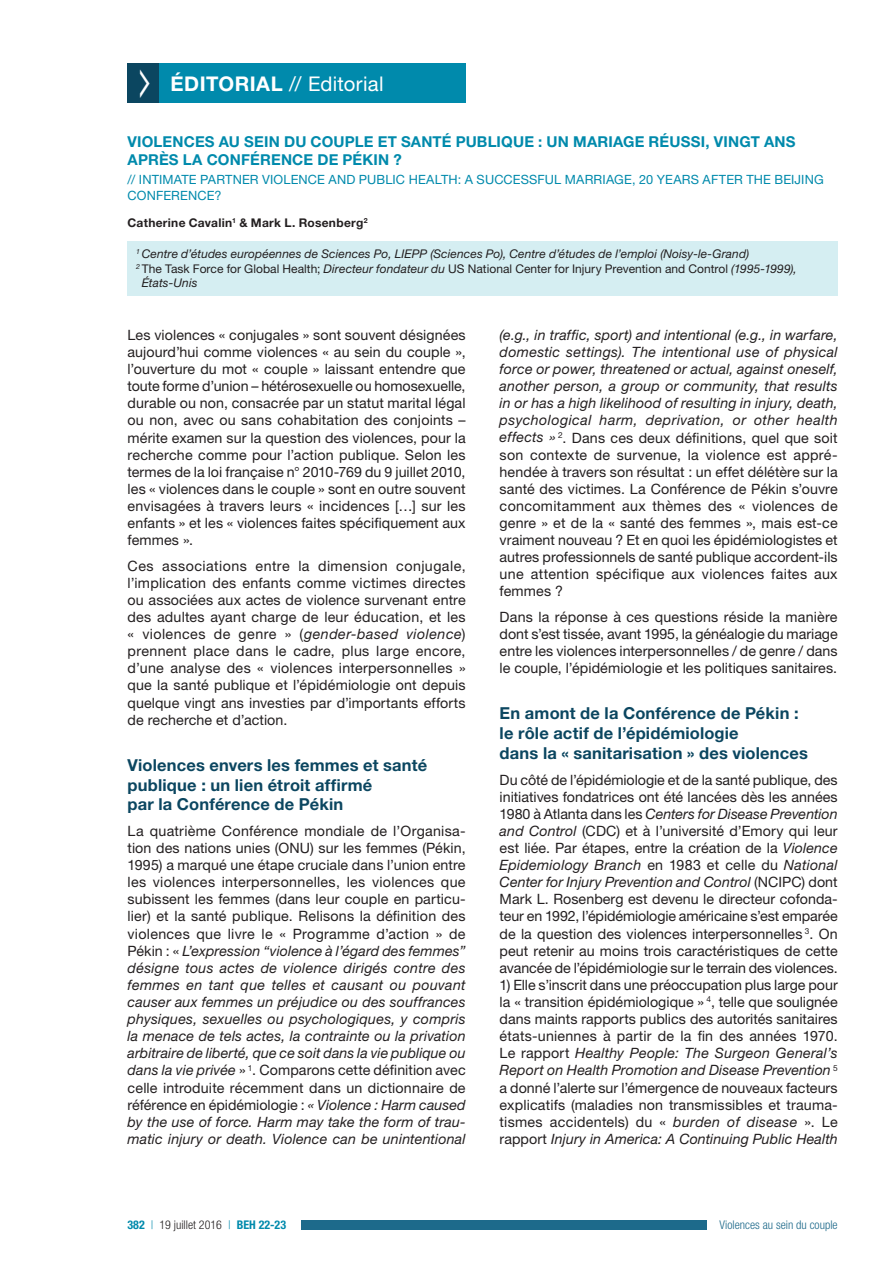
<style>
.page{position:relative;width:893px;height:1263px;background:#fff}
.page>*{position:absolute;margin:0;border:0;box-sizing:border-box;transform-origin:0 0}
.t1{font:20.25px "Helvetica Neue LT Std";letter-spacing:.015em;color:#fff}
.t2{font:700 16.5px/19.8px "Helvetica Neue LT Std";letter-spacing:.01em;color:#0b4660}
.t3{font:700 15px/18px "Helvetica Neue LT Std";letter-spacing:.01em;color:#008aac}
.t4{font:14.25px/17.1px "Helvetica Neue LT Std";letter-spacing:.005em;color:#231f20;text-align:justify}
.t5{font:italic 14.25px/17.1px "Helvetica Neue LT Std";letter-spacing:.01em;color:#231f20;text-align:justify}
.t6{font:12.75px/15.3px "Helvetica Neue LT Std";letter-spacing:.01em;color:#008aac}
.t7{font:italic 12px "Helvetica Neue LT Std";letter-spacing:.005em;color:#231f20}
.t8{font:12px "Helvetica Neue LT Std";color:#231f20}
.t9{font:700 12px "Helvetica Neue LT Std";letter-spacing:.025em;color:#231f20}
.t10{font:300 condensed 12px "Helvetica Neue LT Std";color:#231f20}
.t11{font:300 condensed 12px "Helvetica Neue LT Std";color:#1c6889}
.s1{font-weight:700}
.s2{font-style:italic}
.s3{font-style:normal}
.s4{font-weight:700;color:#008aac}
.s5{color:#008aac}
</style>
<div class="page">
<div style="left:290px;top:1220px;width:417px;height:10px;background:#1d6a8b"></div>
<div style="left:288px;top:1219px;width:12px;height:12px;background:#fff"></div>
<div style="left:128px;top:64px;width:34px;height:39px;background:#0b4660"></div>
<div style="left:159px;top:64px;width:307px;height:39px;background:#008aac"></div>
<div style="left:128px;top:241px;width:710px;height:55px;background:#d5eef2"></div>
<h1 class="t1" style="left:171px;top:71px;width:215px"><span class="s1">ÉDITORIAL</span> // Editorial</h1>
<p class="t3" style="left:128px;top:132px;width:669px">VIOLENCES AU SEIN DU COUPLE ET SANTÉ PUBLIQUE : UN MARIAGE RÉUSSI, VINGT ANS<br>APRÈS LA CONFÉRENCE DE PÉKIN ?</p>
<p class="t6" style="left:128px;top:172px;width:698px">// INTIMATE PARTNER VIOLENCE AND PUBLIC HEALTH: A SUCCESSFUL MARRIAGE, 20 YEARS AFTER THE BEIJING<br>CONFERENCE?</p>
<p class="t9" style="left:128px;top:215px;width:242px">Catherine Cavalin<sup>1</sup> &amp; Mark L. Rosenberg<sup>2</sup></p>
<p class="t7" style="left:136px;top:247px;width:615px"><sup>1</sup> Centre d’études européennes de Sciences Po, LIEPP (Sciences Po), Centre d’études de l’emploi (Noisy-le-Grand)</p>
<p class="t8" style="left:136px;top:261px;width:662px"><sup>2</sup> The Task Force for Global Health; <span class="s2">Directeur fondateur du</span> US National Center for Injury Prevention and Control <span class="s2">(1995-1999),</span></p>
<p class="t7" style="left:142px;top:276px;width:57px">États-Unis</p>
<p class="t4" style="left:128px;top:326px;width:340px">Les violences « conjugales » sont souvent désignées aujourd’hui comme violences « au sein du couple », l’ouverture du mot « couple » laissant entendre que toute forme d’union – hétérosexuelle ou homosexuelle, durable ou non, consacrée par un statut marital légal ou non, avec ou sans cohabitation des conjoints – mérite examen sur la question des violences, pour la recherche comme pour l’action publique. Selon les termes de la loi française n° 2010-769 du 9 juillet 2010, les « violences dans le couple » sont en outre souvent envisagées à travers leurs « incidences […] sur les enfants » et les « violences faites spécifiquement aux femmes ».</p>
<p class="t4" style="left:128px;top:557px;width:340px">Ces associations entre la dimension conjugale, l’implication des enfants comme victimes directes ou associées aux actes de violence survenant entre des adultes ayant charge de leur éducation, et les « violences de genre » (<span class="s2">gender-based violence</span>) prennent place dans le cadre, plus large encore, d’une analyse des « violences interpersonnelles » que la santé publique et l’épidémiologie ont depuis quelque vingt ans investies par d’importants efforts de recherche et d’action.</p>
<p class="t2" style="left:128px;top:755px;width:301px">Violences envers les femmes et santé publique : un lien étroit affirmé<br>par la Conférence de Pékin</p>
<p class="t5" style="left:128px;top:822px;width:340px"><span class="s3">La quatrième Conférence mondiale de l’Organisa&shy;tion des nations unies (ONU) sur les femmes (Pékin, 1995) a marqué une étape cruciale dans l’union entre les violences interpersonnelles, les violences que subissent les femmes (dans leur couple en particu&shy;lier) et la santé publique. Relisons la définition des violences que livre le « Programme d’action » de Pékin : «</span> L’expression “violence à l’égard des femmes” désigne tous actes de violence dirigés contre des femmes en tant que telles et causant ou pouvant causer aux femmes un préjudice ou des souffrances physiques, sexuelles ou psychologiques, y compris la menace de tels actes, la contrainte ou la privation arbitraire de liberté, que ce soit dans la vie publique ou dans la vie privée <span class="s3">»</span> <sup>1</sup><span class="s3">. Comparons cette définition avec celle introduite récemment dans un dictionnaire de référence en épidémiologie :</span> « Violence : Harm caused by the use of force. Harm may take the form of trau&shy;matic injury or death. Violence can be unintentional</p>
<p class="t4" style="left:500px;top:326px;width:340px"><span class="s2">(e.g., in traffic, sport) and intentional (e.g., in warfare, domestic settings). The intentional use of physical force or power, threatened or actual, against oneself, another person, a group or community, that results in or has a high likelihood of resulting in injury, death, psychological harm, deprivation, or other health effects »</span> <sup>2</sup>. Dans ces deux définitions, quel que soit son contexte de survenue, la violence est appré&shy;hendée à travers son résultat : un effet délétère sur la santé des victimes. La Conférence de Pékin s’ouvre concomitamment aux thèmes des « violences de genre » et de la « santé des femmes », mais est-ce vraiment nouveau ? Et en quoi les épidémiologistes et autres professionnels de santé publique accordent-ils une attention spécifique aux violences faites aux femmes ?</p>
<p class="t4" style="left:500px;top:608px;width:340px">Dans la réponse à ces questions réside la manière dont s’est tissée, avant 1995, la généalogie du mariage entre les violences interpersonnelles / de genre / dans le couple, l’épidémiologie et les politiques sanitaires.</p>
<p class="t2" style="left:500px;top:703px;width:310px">En amont de la Conférence de Pékin : le rôle actif de l’épidémiologie<br>dans la « sanitarisation » des violences</p>
<p class="t4" style="left:500px;top:771px;width:340px">Du côté de l’épidémiologie et de la santé publique, des initiatives fondatrices ont été lancées dès les années 1980 à Atlanta dans les <span class="s2">Centers for Disease Prevention and Control</span> (CDC) et à l’université d’Emory qui leur est liée. Par étapes, entre la création de la <span class="s2">Violence Epidemiology Branch</span> en 1983 et celle du <span class="s2">National Center for Injury Prevention and Control</span> (NCIPC) dont Mark L. Rosenberg est devenu le directeur cofonda&shy;teur en 1992, l’épidémiologie américaine s’est emparée de la question des violences interpersonnelles <sup>3</sup>. On peut retenir au moins trois caractéristiques de cette avancée de l’épidémiologie sur le terrain des violences.</p>
<p class="t4" style="left:500px;top:976px;width:340px">1) Elle s’inscrit dans une préoccupation plus large pour la « transition épidémiologique » <sup>4</sup>, telle que soulignée dans maints rapports publics des autorités sanitaires états-uniennes à partir de la fin des années 1970.<br>Le rapport <span class="s2">Healthy People: The Surgeon General’s Report on Health Promotion and Disease Prevention</span> <sup>5 </sup>a donné l’alerte sur l’émergence de nouveaux facteurs explicatifs (maladies non transmissibles et trauma&shy;tismes accidentels) du « <span class="s2">burden of disease</span> ». Le rapport <span class="s2">Injury in America: A Continuing Public Health</span></p>
<p class="t10" style="left:128px;top:1218px;width:160px"><span class="s4">382</span> <span class="s5">|</span> 19 juillet 2016 <span class="s5">|</span> <span class="s4">BEH 22-23</span></p>
<p class="t11" style="left:720px;top:1218px;width:120px">Violences au sein du couple</p>
</div>
